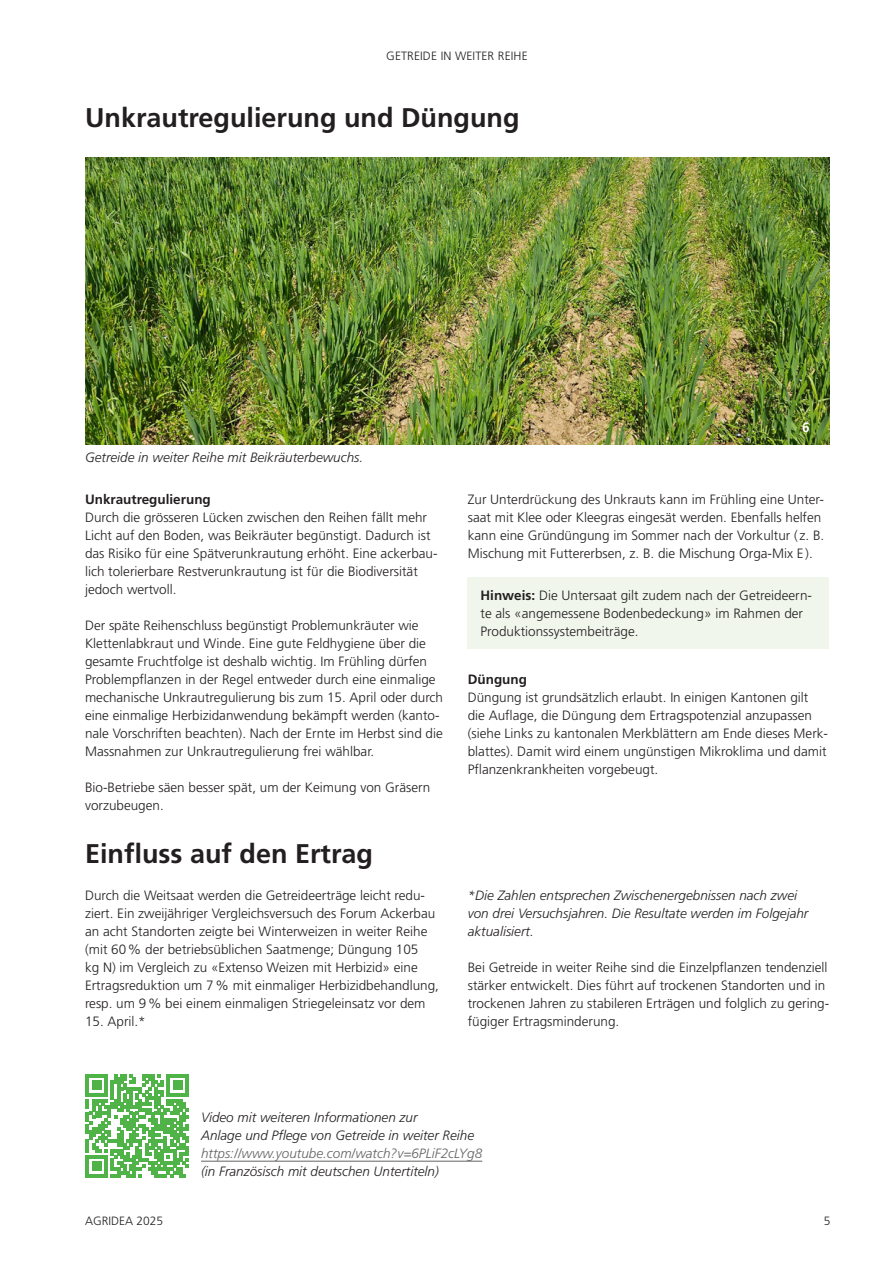
<style>
.page{position:relative;width:893px;height:1263px;background:#fff}
.page>*{position:absolute;margin:0;border:0;box-sizing:border-box;transform-origin:0 0}
.Titel_1{font:700 27px "Frutiger LT Pro";color:#231f20}
.Standard_DE{font:300 13.5px/18px "Frutiger LT Pro";color:#231f20}
.Legende{font:italic 300 13.5px/18px "Frutiger LT Pro";color:#231f20}
.Standard_DE-2{font:italic 300 13.5px/18px "Frutiger LT Pro";color:#231f20}
.Titel_3{font:700 13.5px "Frutiger LT Pro";color:#231f20}
.Standard_DE-3{font:700 13.5px "Frutiger LT Pro";color:#fff}
.t1{font:300 12px "Frutiger LT Pro";color:#231f20}
.s1{font-weight:700}
.s2{color:#636366}
</style>
<div class="page">
<div style="left:468px;top:577px;width:361px;height:71px;background:#f0f6ec"></div>
<svg style="left:86px;top:1074px;width:103px;height:103px"></svg>
<hr style="left:201px;top:1161px;width:281px;height:1px;background:#636366">
<img style="left:85px;top:157px;width:744px;height:287px">
<p class="t1" style="left:386px;top:49px;width:16px">Getre</p>
<p class="t1" style="left:420px;top:49px;width:63px">ide in weiter</p>
<p class="t1" style="left:498px;top:49px;width:23px">Reihe</p>
<p class="Titel_1" style="left:85px;top:101px;width:436px">Unkrautregulierung und Düngung</p>
<p class="Legende" style="left:85px;top:449px;width:280px">Getreide in weiter Reihe mit Beikräuterbewuchs.</p>
<p class="Standard_DE-3" style="left:802px;top:419px;width:9px">6</p>
<p class="Titel_3" style="left:85px;top:491px;width:127px">Unkrautregulierung</p>
<p class="Standard_DE" style="left:85px;top:508px;width:354px">Durch die grösseren Lücken zwischen den Reihen fällt mehr Licht auf den Boden, was Beikräuter begünstigt. Dadurch ist das Risiko für eine Spätverunkrautung erhöht. Eine ackerbau&shy;lich tolerierbare Restverunkrautung ist für die Biodiversität jedoch wertvoll.</p>
<p class="Standard_DE" style="left:85px;top:616px;width:360px">Der späte Reihenschluss begünstigt Problemunkräuter wie Klettenlabkraut und Winde. Eine gute Feldhygiene über die gesamte Fruchtfolge ist deshalb wichtig. Im Frühling dürfen Problempflanzen in der Regel entweder durch eine einmalige mechanische Unkrautregulierung bis zum 15. April oder durch eine einmalige Herbizidanwendung bekämpft werden (kanto&shy;nale Vorschriften beachten). Nach der Ernte im Herbst sind die Massnahmen zur Unkrautregulierung frei wählbar.</p>
<p class="Standard_DE" style="left:85px;top:778px;width:347px">Bio-Betriebe säen besser spät, um der Keimung von Gräsern vorzubeugen.</p>
<p class="Titel_1" style="left:85px;top:837px;width:290px">Einfluss auf den Ertrag</p>
<p class="Standard_DE" style="left:85px;top:886px;width:355px">Durch die Weitsaat werden die Getreideerträge leicht redu&shy;ziert. Ein zweijähriger Vergleichsversuch des Forum Ackerbau an acht Standorten zeigte bei Winterweizen in weiter Reihe (mit 60% der betriebsüblichen Saatmenge; Düngung 105<br>kg N) im Vergleich zu «Extenso Weizen mit Herbizid» eine Ertragsreduktion um 7% mit einmaliger Herbizidbehandlung, resp. um 9% bei einem einmaligen Striegeleinsatz vor dem</p>
<p class="Standard_DE" style="left:85px;top:1012px;width:62px">15. April.*</p>
<p class="Standard_DE" style="left:468px;top:490px;width:358px">Zur Unterdrückung des Unkrauts kann im Frühling eine Unter&shy;saat mit Klee oder Kleegras eingesät werden. Ebenfalls helfen kann eine Gründüngung im Sommer nach der Vorkultur ( z. B.<br>Mischung mit Futtererbsen, z. B. die Mischung Orga-Mix E ).</p>
<p class="Standard_DE" style="left:480px;top:586px;width:333px"><span class="s1">Hinweis:</span> Die Untersaat gilt zudem nach der Getreideern&shy;te als «angemessene Bodenbedeckung» im Rahmen der<br>Produktionssystembeiträge.</p>
<p class="Titel_3" style="left:468px;top:671px;width:61px">Düngung</p>
<p class="Standard_DE" style="left:468px;top:688px;width:362px">Düngung ist grundsätzlich erlaubt. In einigen Kantonen gilt die Auflage, die Düngung dem Ertragspotenzial anzupassen (siehe Links zu kantonalen Merkblättern am Ende dieses Merk&shy;blattes). Damit wird einem ungünstigen Mikroklima und damit Pflanzenkrankheiten vorgebeugt.</p>
<p class="Standard_DE-2" style="left:468px;top:886px;width:342px">*Die Zahlen entsprechen Zwischenergebnissen nach zwei von drei Versuchsjahren. Die Resultate werden im Folgejahr aktualisiert.</p>
<p class="Standard_DE" style="left:468px;top:958px;width:363px">Bei Getreide in weiter Reihe sind die Einzelpflanzen tendenziell stärker entwickelt. Dies führt auf trockenen Standorten und in trockenen Jahren zu stabileren Erträgen und folglich zu gering&shy;fügiger Ertragsminderung.</p>
<p class="Legende" style="left:201px;top:1108px;width:283px">Video mit weiteren Informationen zur<br>Anlage und Pflege von Getreide in weiter Reihe <span class="s2">https://www.youtube.com/watch?v=6PLiF2cLYg8 </span>(in Französisch mit deutschen Untertiteln)</p>
<p class="t1" style="left:85px;top:1214px;width:80px">AGRIDEA 2025</p>
<p class="t1" style="left:824px;top:1214px;width:8px">5</p>
</div>
